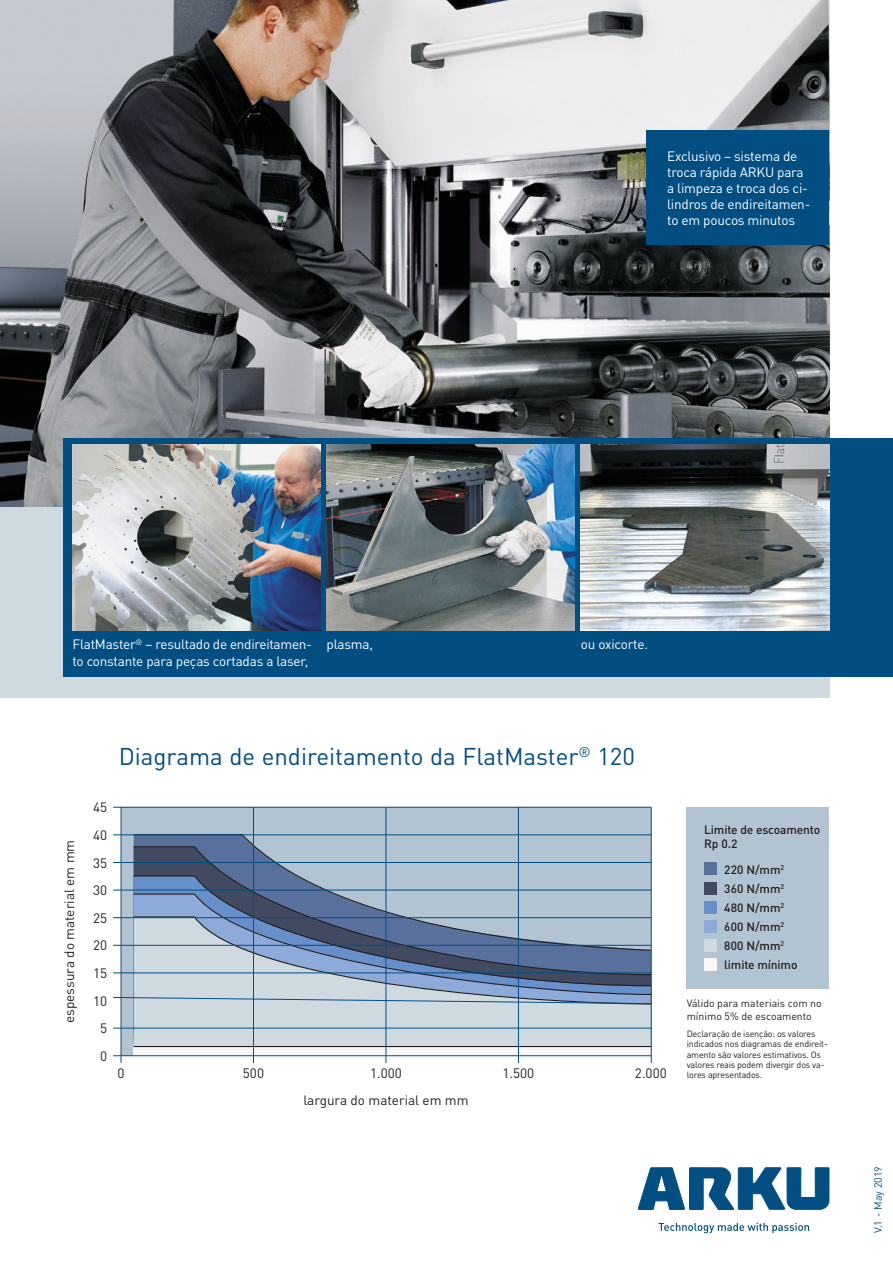
<style>
.page{position:relative;width:893px;height:1263px;background:#fff}
.page>*{position:absolute;margin:0;border:0;box-sizing:border-box;transform-origin:0 0}
.t1{font:24px "DINOT";color:#014e83}
.t2{font:13.5px/16.2px "DINOT";letter-spacing:-.015em;color:#fff}
.t3{font:13.5px/27.6px "DINOT";color:#231f20}
.t4{font:500 12px/19px "DINOT";letter-spacing:-.01em;color:#231f20}
.t5{font:10.5px/12.3px "DINOT";color:#231f20}
.t6{font:10.5px "DIN";color:#014e83}
.t7{font:9px/10.2px "DINOT";letter-spacing:-.02em;color:#231f20}
</style>
<div class="page">
<div style="left:121px;top:807px;width:530px;height:249px;background:#b2c4d1"></div>
<div style="left:134px;top:1046px;width:517px;height:9px;background:#f8f8fa"></div>
<hr style="left:121px;top:807px;width:1px;height:256px;background:#014e83">
<hr style="left:113px;top:1055px;width:538px;height:1px;background:#014e83">
<svg style="left:133px;top:833px;width:518px;height:215px"></svg>
<hr style="left:113px;top:807px;width:538px;height:1px;background:#014e83">
<hr style="left:113px;top:862px;width:538px;height:1px;background:#014e83">
<hr style="left:113px;top:834px;width:538px;height:1px;background:#014e83">
<hr style="left:113px;top:890px;width:538px;height:1px;background:#014e83">
<hr style="left:113px;top:917px;width:538px;height:1px;background:#014e83">
<hr style="left:113px;top:945px;width:538px;height:1px;background:#014e83">
<hr style="left:113px;top:973px;width:538px;height:1px;background:#014e83">
<svg style="left:113px;top:997px;width:538px;height:7px;background:#a1b8cb"></svg>
<hr style="left:113px;top:1028px;width:538px;height:1px;background:#014e83">
<hr style="left:253px;top:807px;width:1px;height:256px;background:#014e83">
<hr style="left:386px;top:807px;width:1px;height:256px;background:#014e83">
<hr style="left:518px;top:807px;width:1px;height:256px;background:#014e83">
<div style="left:0;top:239px;width:829px;height:458px;background:#ced9e0"></div>
<img style="left:0;top:0;width:829px;height:507px">
<div style="left:64px;top:438px;width:829px;height:238px;background:#014e83"></div>
<img style="left:72px;top:444px;width:249px;height:187px">
<img style="left:327px;top:444px;width:248px;height:187px">
<img style="left:581px;top:444px;width:248px;height:187px">
<svg style="left:638px;top:1167px;width:191px;height:66px"></svg>
<hr style="left:651px;top:807px;width:1px;height:256px;background:#014e83">
<div style="left:646px;top:130px;width:183px;height:115px;background:#014e83"></div>
<div style="left:687px;top:807px;width:142px;height:181px;background:#b2c4d1"></div>
<div style="left:704px;top:958px;width:12px;height:13px;background:#f8f8fa"></div>
<div style="left:704px;top:939px;width:12px;height:12px;background:#ced9e0"></div>
<div style="left:704px;top:920px;width:12px;height:12px;background:#8daad8"></div>
<div style="left:704px;top:901px;width:12px;height:12px;background:#6790cb"></div>
<div style="left:704px;top:882px;width:12px;height:12px;background:#414a60"></div>
<div style="left:704px;top:863px;width:12px;height:12px;background:#59709d"></div>
<p class="t2" style="left:667px;top:147px;width:145px">Exclusivo – sistema de troca rápida ARKU para a limpeza e troca dos ci&shy;lindros de endireitamen&shy;to em poucos minutos</p>
<p class="t2" style="left:72px;top:636px;width:241px">FlatMaster<sup>®</sup> – resultado de endireitamen&shy;to constante para peças cortadas a laser,</p>
<p class="t2" style="left:327px;top:636px;width:48px">plasma,</p>
<p class="t2" style="left:581px;top:636px;width:69px">ou oxicorte.</p>
<p class="t3" style="left:55px;top:1023px;width:185px;rotate:-90deg">espessura do material em mm</p>
<h1 class="t1" style="left:119px;top:741px;width:518px">Diagrama de endireitamento da FlatMaster<sup>®</sup> 120</h1>
<p class="t3" style="left:93px;top:793px;width:16px">45<br>40</p>
<p class="t3" style="left:93px;top:849px;width:16px">35</p>
<p class="t3" style="left:93px;top:876px;width:16px">30</p>
<p class="t3" style="left:93px;top:904px;width:16px">25</p>
<p class="t3" style="left:93px;top:931px;width:16px">20</p>
<p class="t3" style="left:93px;top:959px;width:16px">15</p>
<p class="t3" style="left:93px;top:987px;width:16px">10</p>
<p class="t3" style="left:100px;top:1014px;width:9px">5</p>
<p class="t3" style="left:100px;top:1042px;width:9px">0</p>
<p class="t3" style="left:117px;top:1059px;width:9px">0</p>
<p class="t3" style="left:243px;top:1059px;width:23px">500</p>
<p class="t3" style="left:370px;top:1059px;width:33px">1.000</p>
<p class="t3" style="left:502px;top:1059px;width:33px">1.500</p>
<p class="t3" style="left:635px;top:1059px;width:33px">2.000</p>
<p class="t3" style="left:303px;top:1086px;width:167px">largura do material em mm</p>
<p class="t4" style="left:704px;top:823px;width:118px;line-height:13.5px">Limite de escoamento<br>Rp 0.2</p>
<p class="t4" style="left:724px;top:859px;width:62px">220 N/mm<sup>2</sup></p>
<p class="t4" style="left:724px;top:878px;width:62px">360 N/mm<sup>2</sup></p>
<p class="t4" style="left:724px;top:897px;width:62px">480 N/mm<sup>2</sup></p>
<p class="t4" style="left:724px;top:917px;width:75px">600 N/mm<sup>2<br></sup>800 N/mm<sup>2 </sup>limite mínimo</p>
<p class="t5" style="left:687px;top:997px;width:136px">Válido para materiais com no mínimo 5% de escoamento</p>
<p class="t7" style="left:687px;top:1029px;width:143px">Declaração de isenção: os valores indicados nos diagramas de endireit&shy;amento são valores estimativos. Os valores reais podem divergir dos va&shy;lores apresentados.</p>
<p class="t6" style="left:871px;top:1233px;width:69px;rotate:-90deg">V.1 - May 2019</p>
</div>
